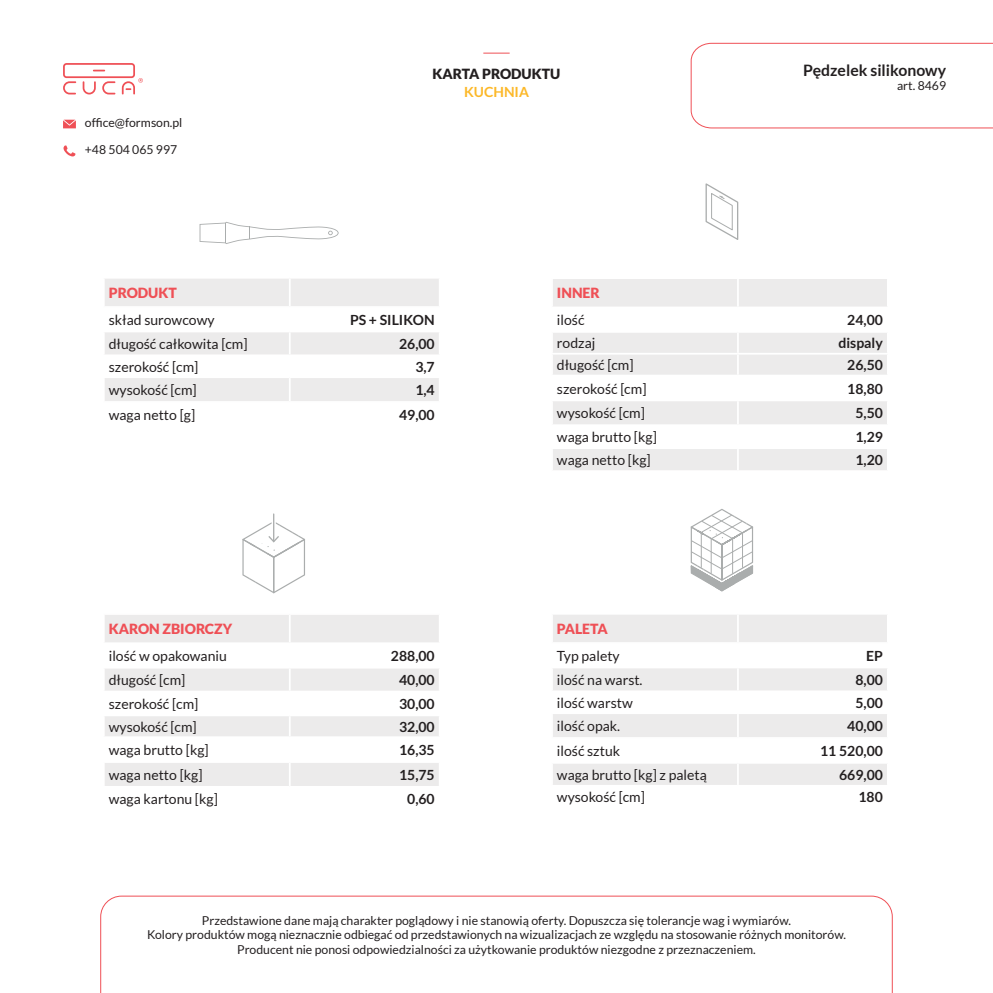
<style>
.page{position:relative;width:993px;height:993px;background:#fff}
.page>*{position:absolute;margin:0;border:0;box-sizing:border-box;transform-origin:0 0}
.t1{font:700 15.75px "Lato";color:#231f20}
.t2{font:14px "Lato";color:#231f20}
.t3{font:700 14px "Lato";color:#231f20}
.t4{font:900 14px "Lato";color:#ef5056}
.t5{font:900 14px "Lato";color:#231f20}
.t6{font:700 14px "Lato";color:#fcb828}
.t7{font:12.25px/14.7px "Lato";color:#231f20;text-align:center}
</style>
<div class="page">
<svg style="left:63px;top:63px;width:80px;height:31px"></svg>
<svg style="left:63px;top:145px;width:12px;height:12px"></svg>
<svg style="left:63px;top:120px;width:13px;height:8px"></svg>
<svg style="left:100px;top:895px;width:792px;height:97px"></svg>
<svg style="left:483px;top:53px;width:26px;height:1px"></svg>
<svg style="left:242px;top:514px;width:63px;height:79px"></svg>
<svg style="left:690px;top:509px;width:63px;height:82px"></svg>
<svg style="left:105px;top:279px;width:334px;height:122px"></svg>
<svg style="left:105px;top:615px;width:334px;height:171px"></svg>
<svg style="left:553px;top:615px;width:334px;height:169px"></svg>
<hr style="left:551px;top:761px;width:186px;height:2px;background:#fff">
<hr style="left:737px;top:761px;width:151px;height:2px;background:#fff">
<hr style="left:736px;top:763px;width:2px;height:21px;background:#fff">
<hr style="left:886px;top:763px;width:2px;height:21px;background:#fff">
<svg style="left:690px;top:42px;width:302px;height:87px"></svg>
<svg style="left:705px;top:183px;width:34px;height:57px"></svg>
<svg style="left:553px;top:279px;width:334px;height:191px"></svg>
<hr style="left:737px;top:447px;width:151px;height:2px;background:#fff">
<hr style="left:736px;top:449px;width:2px;height:21px;background:#fff">
<hr style="left:886px;top:449px;width:2px;height:21px;background:#fff">
<svg style="left:199px;top:222px;width:139px;height:22px"></svg>
<p class="t7" style="left:85px;top:115px;width:99px">office@formson.pl</p>
<p class="t7" style="left:85px;top:142px;width:94px">+48 504 065 997</p>
<p class="t5" style="left:432px;top:66px;width:129px">KARTA PRODUKTU</p>
<p class="t6" style="left:464px;top:84px;width:66px">KUCHNIA</p>
<p class="t1" style="left:803px;top:61px;width:144px">Pędzelek silikonowy</p>
<p class="t7" style="left:896px;top:79px;width:51px">art. 8469</p>
<p class="t4" style="left:109px;top:284px;width:70px">PRODUKT</p>
<p class="t2" style="left:109px;top:312px;width:107px">skład surowcowy</p>
<p class="t3" style="left:350px;top:312px;width:86px">PS + SILIKON</p>
<p class="t2" style="left:109px;top:336px;width:140px">długość całkowita [cm]</p>
<p class="t3" style="left:399px;top:336px;width:37px">26,00</p>
<p class="t2" style="left:109px;top:359px;width:91px">szerokość [cm]</p>
<p class="t3" style="left:415px;top:358px;width:21px">3,7</p>
<p class="t2" style="left:109px;top:382px;width:89px">wysokość [cm]</p>
<p class="t3" style="left:415px;top:382px;width:21px">1,4</p>
<p class="t2" style="left:109px;top:407px;width:88px">waga netto [g]</p>
<p class="t3" style="left:399px;top:407px;width:37px">49,00</p>
<p class="t4" style="left:109px;top:620px;width:125px">KARON ZBIORCZY</p>
<p class="t2" style="left:109px;top:648px;width:119px">ilość w opakowaniu</p>
<p class="t3" style="left:391px;top:647px;width:45px">288,00</p>
<p class="t2" style="left:109px;top:672px;width:78px">długość [cm]</p>
<p class="t3" style="left:399px;top:672px;width:37px">40,00</p>
<p class="t2" style="left:109px;top:696px;width:91px">szerokość [cm]</p>
<p class="t3" style="left:399px;top:695px;width:37px">30,00</p>
<p class="t2" style="left:109px;top:718px;width:89px">wysokość [cm]</p>
<p class="t3" style="left:399px;top:718px;width:37px">32,00</p>
<p class="t2" style="left:109px;top:742px;width:101px">waga brutto [kg]</p>
<p class="t3" style="left:399px;top:741px;width:37px">16,35</p>
<p class="t2" style="left:109px;top:767px;width:95px">waga netto [kg]</p>
<p class="t3" style="left:399px;top:766px;width:37px">15,75</p>
<p class="t2" style="left:109px;top:790px;width:111px">waga kartonu [kg]</p>
<p class="t3" style="left:407px;top:790px;width:29px">0,60</p>
<p class="t4" style="left:556px;top:285px;width:44px">INNER</p>
<p class="t2" style="left:556px;top:312px;width:29px">ilość</p>
<p class="t3" style="left:847px;top:312px;width:37px">24,00</p>
<p class="t2" style="left:556px;top:335px;width:40px">rodzaj</p>
<p class="t3" style="left:838px;top:335px;width:46px">dispaly</p>
<p class="t2" style="left:556px;top:357px;width:78px">długość [cm]</p>
<p class="t3" style="left:847px;top:357px;width:37px">26,50</p>
<p class="t2" style="left:556px;top:380px;width:91px">szerokość [cm]</p>
<p class="t3" style="left:847px;top:380px;width:37px">18,80</p>
<p class="t2" style="left:556px;top:405px;width:89px">wysokość [cm]</p>
<p class="t3" style="left:855px;top:405px;width:29px">5,50</p>
<p class="t2" style="left:556px;top:429px;width:101px">waga brutto [kg]</p>
<p class="t3" style="left:855px;top:429px;width:29px">1,29</p>
<p class="t2" style="left:556px;top:452px;width:95px">waga netto [kg]</p>
<p class="t3" style="left:855px;top:452px;width:29px">1,20</p>
<p class="t4" style="left:556px;top:620px;width:52px">PALETA</p>
<p class="t2" style="left:556px;top:647px;width:64px">Typ palety</p>
<p class="t3" style="left:865px;top:647px;width:18px">EP</p>
<p class="t2" style="left:556px;top:672px;width:87px">ilość na warst.</p>
<p class="t3" style="left:855px;top:671px;width:29px">8,00</p>
<p class="t2" style="left:556px;top:694px;width:77px">ilość warstw</p>
<p class="t3" style="left:855px;top:694px;width:29px">5,00</p>
<p class="t2" style="left:556px;top:718px;width:65px">ilość opak.</p>
<p class="t3" style="left:847px;top:717px;width:37px">40,00</p>
<p class="t2" style="left:556px;top:743px;width:65px">ilość sztuk</p>
<p class="t3" style="left:819px;top:742px;width:64px">11 520,00</p>
<p class="t2" style="left:556px;top:766px;width:151px">waga brutto [kg] z paletą</p>
<p class="t3" style="left:838px;top:766px;width:45px">669,00</p>
<p class="t2" style="left:556px;top:789px;width:89px">wysokość [cm]</p>
<p class="t3" style="left:858px;top:789px;width:26px">180</p>
<p class="t7" style="left:147px;top:912px;width:700px">Przedstawione dane mają charakter poglądowy i nie stanowią oferty. Dopuszcza się tolerancje wag i wymiarów.<br>Kolory produktów mogą nieznacznie odbiegać od przedstawionych na wizualizacjach ze względu na stosowanie różnych monitorów.<br>Producent nie ponosi odpowiedzialności za użytkowanie produktów niezgodne z przeznaczeniem.</p>
</div>
